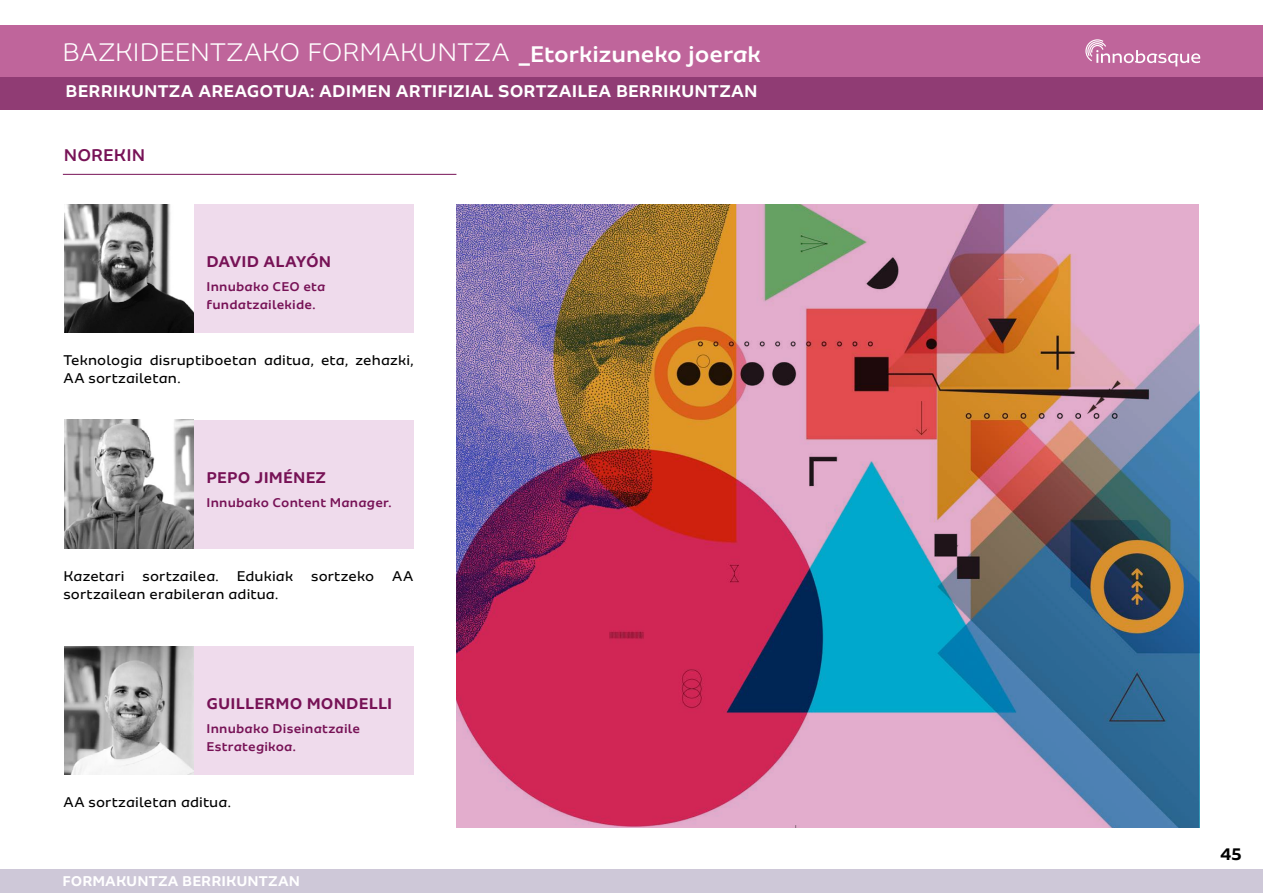
<style>
.page{position:relative;width:1263px;height:893px;background:#fff}
.page>*{position:absolute;margin:0;border:0;box-sizing:border-box;transform-origin:0 0}
.t1{font:300 27px "Sua";color:#fff}
.t2{font:500 24px "Sua";color:#fff}
.t3{font:700 18px "Sua";letter-spacing:.005em;color:#fff}
.t4{font:500 18px "Sua";letter-spacing:.005em;color:#771256}
.t5{font:700 18px "Sua";color:#000}
.t6{font:700 16.5px "Sua";letter-spacing:.01em;color:#771256}
.t7{font:15px/18px "Sua";letter-spacing:.01em;color:#000}
.t8{font:700 15px "Sua";letter-spacing:.005em;color:#fff}
.t9{font:500 13.5px/18px "Sua";letter-spacing:.015em;color:#771256}
</style>
<div class="page">
<div style="left:0;top:26px;width:1263px;height:52px;background:#bf659b"></div>
<svg style="left:1085px;top:39px;width:115px;height:27px"></svg>
<div style="left:0;top:870px;width:1263px;height:23px;background:#cec8d8"></div>
<hr style="left:63px;top:174px;width:393px;height:1px;background:#771256">
<div style="left:0;top:77px;width:1263px;height:32px;background:#903c74"></div>
<div style="left:175px;top:204px;width:238px;height:128px;background:#efdbec"></div>
<div style="left:175px;top:420px;width:238px;height:128px;background:#efdbec"></div>
<div style="left:175px;top:646px;width:238px;height:128px;background:#efdbec"></div>
<img style="left:65px;top:204px;width:128px;height:128px">
<img style="left:65px;top:420px;width:128px;height:128px">
<img style="left:65px;top:646px;width:128px;height:128px">
<img style="left:456px;top:204px;width:743px;height:624px">
<h1 class="t1" style="left:63px;top:38px;width:448px">BAZKIDEENTZAKO FORMAKUNTZA</h1>
<h2 class="t2" style="left:519px;top:40px;width:244px">_Etorkizuneko joerak</h2>
<p class="t3" style="left:66px;top:80px;width:693px">BERRIKUNTZA AREAGOTUA: ADIMEN ARTIFIZIAL SORTZAILEA BERRIKUNTZAN</p>
<p class="t4" style="left:64px;top:145px;width:83px">NOREKIN</p>
<p class="t6" style="left:207px;top:252px;width:126px">DAVID ALAYÓN</p>
<p class="t9" style="left:207px;top:278px;width:120px">Innubako CEO eta fundatzailekide.</p>
<p class="t7" style="left:63px;top:351px;width:352px">Teknologia disruptiboetan aditua, eta, zehazki,<br>AA sortzailetan.</p>
<p class="t6" style="left:207px;top:468px;width:121px">PEPO JIMÉNEZ</p>
<p class="t9" style="left:207px;top:494px;width:186px">Innubako Content Manager.</p>
<p class="t7" style="left:63px;top:566px;width:352px">Kazetari sortzailea. Edukiak sortzeko AA sortzailean erabileran aditua.</p>
<p class="t6" style="left:207px;top:694px;width:187px">GUILLERMO MONDELLI</p>
<p class="t9" style="left:207px;top:720px;width:155px">Innubako Diseinatzaile<br>Estrategikoa.</p>
<p class="t7" style="left:63px;top:793px;width:169px">AA sortzailetan aditua.</p>
<p class="t8" style="left:63px;top:872px;width:239px">FORMAKUNTZA BERRIKUNTZAN</p>
<p class="t5" style="left:1220px;top:843px;width:23px">45</p>
</div>
